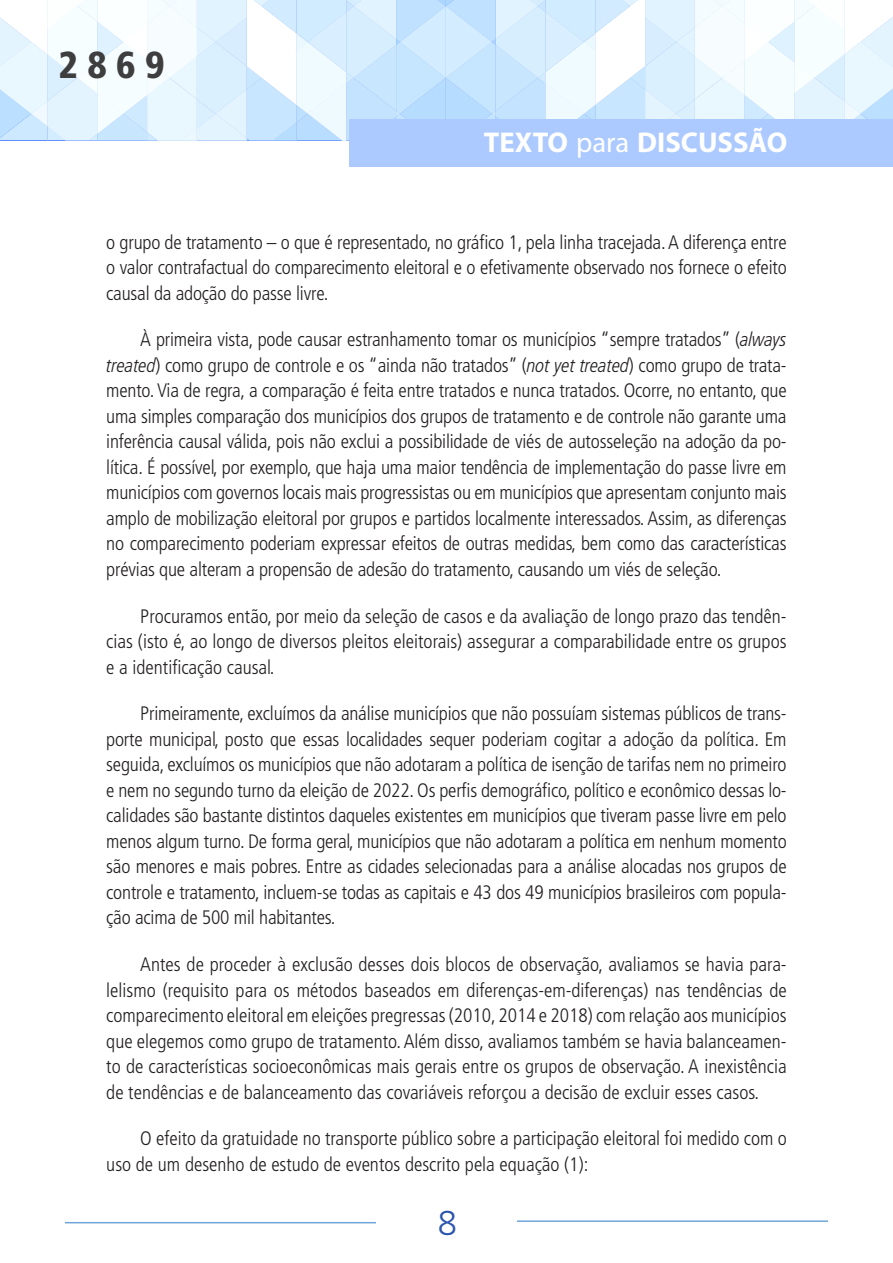
<style>
.page{position:relative;width:893px;height:1263px;background:#fff}
.page>*{position:absolute;margin:0;border:0;box-sizing:border-box;transform-origin:0 0}
.t1{font:900 condensed 37.5px "Frutiger LT Pro";color:#3e3e3f}
.t2{font:300 34.5px "Frutiger LT Pro";color:#2c55ae}
.t3{font:700 28.65px "Myriad Pro";color:#fff}
.texto_corrido{font:300 condensed 19.5px/25.5px "Frutiger LT Pro";color:#231f20;text-align:justify}
.s1{font-weight:400}
.s2{font-style:italic}
</style>
<div class="page">
<svg style="left:0;top:0;width:893px;height:140px"></svg>
<div style="left:349px;top:119px;width:544px;height:48px;background:#accaff"></div>
<hr style="left:517px;top:1220px;width:311px;height:2px;background:#6fa5d9">
<hr style="left:65px;top:1222px;width:311px;height:1px;background:#6fa5d9">
<h1 class="t1" style="left:58px;top:42px;width:108px">2869</h1>
<h3 class="t3" style="left:484px;top:124px;width:305px">TEXTO <span class="s1">para</span> DISCUSSÃO</h3>
<p class="texto_corrido" style="left:106px;top:229px;width:682px">o grupo de tratamento – o que é representado, no gráfico 1, pela linha tracejada. A diferença entre o valor contrafactual do comparecimento eleitoral e o efetivamente observado nos fornece o efeito causal da adoção do passe livre.</p>
<p class="texto_corrido" style="left:106px;top:327px;width:682px;text-indent:34px">À primeira vista, pode causar estranhamento tomar os municípios “sempre tratados” (<span class="s2">always treated</span>) como grupo de controle e os “ainda não tratados” (<span class="s2">not yet treated</span>) como grupo de trata&shy;mento. Via de regra, a comparação é feita entre tratados e nunca tratados. Ocorre, no entanto, que uma simples comparação dos municípios dos grupos de tratamento e de controle não garante uma inferência causal válida, pois não exclui a possibilidade de viés de autosseleção na adoção da po&shy;lítica. É possível, por exemplo, que haja uma maior tendência de implementação do passe livre em municípios com governos locais mais progressistas ou em municípios que apresentam conjunto mais amplo de mobilização eleitoral por grupos e partidos localmente interessados. Assim, as diferenças no comparecimento poderiam expressar efeitos de outras medidas, bem como das características prévias que alteram a propensão de adesão do tratamento, causando um viés de seleção.</p>
<p class="texto_corrido" style="left:106px;top:603px;width:682px;text-indent:34px">Procuramos então, por meio da seleção de casos e da avaliação de longo prazo das tendên&shy;cias (isto é, ao longo de diversos pleitos eleitorais) assegurar a comparabilidade entre os grupos e a identificação causal.</p>
<p class="texto_corrido" style="left:106px;top:701px;width:682px;text-indent:34px">Primeiramente, excluímos da análise municípios que não possuíam sistemas públicos de trans&shy;porte municipal, posto que essas localidades sequer poderiam cogitar a adoção da política. Em seguida, excluímos os municípios que não adotaram a política de isenção de tarifas nem no primeiro e nem no segundo turno da eleição de 2022. Os perfis demográfico, político e econômico dessas lo&shy;calidades são bastante distintos daqueles existentes em municípios que tiveram passe livre em pelo menos algum turno. De forma geral, municípios que não adotaram a política em nenhum momento são menores e mais pobres. Entre as cidades selecionadas para a análise alocadas nos grupos de controle e tratamento, incluem-se todas as capitais e 43 dos 49 municípios brasileiros com popula&shy;ção acima de 500 mil habitantes.</p>
<p class="texto_corrido" style="left:106px;top:952px;width:682px;text-indent:34px">Antes de proceder à exclusão desses dois blocos de observação, avaliamos se havia para&shy;lelismo (requisito para os métodos baseados em diferenças-em-diferenças) nas tendências de comparecimento eleitoral em eleições pregressas (2010, 2014 e 2018) com relação aos municípios que elegemos como grupo de tratamento. Além disso, avaliamos também se havia balanceamen&shy;to de características socioeconômicas mais gerais entre os grupos de observação. A inexistência de tendências e de balanceamento das covariáveis reforçou a decisão de excluir esses casos.</p>
<p class="texto_corrido" style="left:106px;top:1126px;width:682px;text-indent:34px">O efeito da gratuidade no transporte público sobre a participação eleitoral foi medido com o uso de um desenho de estudo de eventos descrito pela equação (1):</p>
<h2 class="t2" style="left:438px;top:1203px;width:21px">8</h2>
</div>
